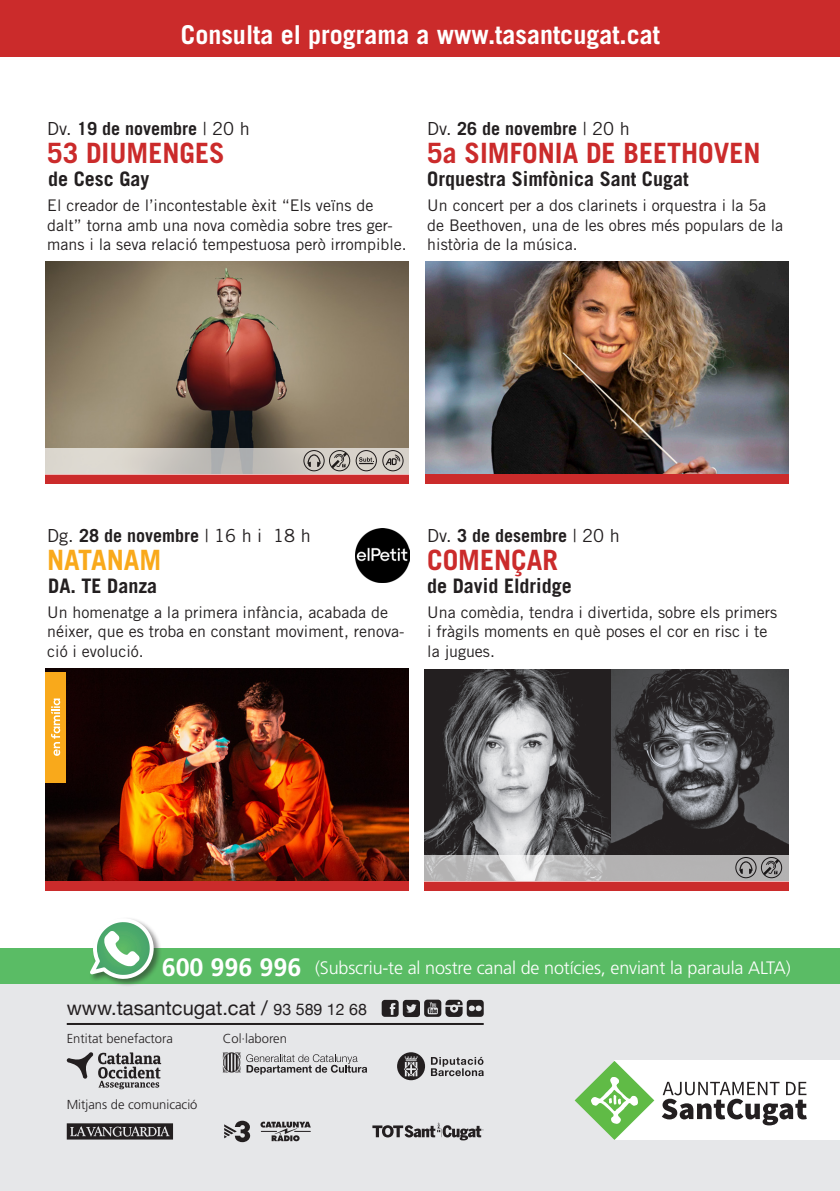
<style>
.page{position:relative;width:840px;height:1191px;background:#fff}
.page>*{position:absolute;margin:0;border:0;box-sizing:border-box;transform-origin:0 0}
.TÍTOL_1{font:700 28px "Trade Gothic";color:#cb2b2b}
.TÍTOL_1-2{font:700 28px "Trade Gothic";color:#f9a91b}
.TÍTOL_1-3{font:700 26px "Trade Gothic";color:#fff}
.t1{font:700 25.2px "Frutiger";color:#fff}
.TÍTOL_1-4{font:700 20px "Trade Gothic";color:#231f20}
.t2{font:20px "Helvetica Neue";color:#231f20}
.TÍTOL_1-5{font:700 18px "Trade Gothic";color:#231f20}
.t3{font:300 18px "Frutiger";letter-spacing:-.01em;color:#fff}
.TÍTOL_1-6{font:16px/19.2px "Trade Gothic";color:#231f20}
.t4{font:300 13px "Frutiger";color:#231f20}
.s1{font-weight:400}
.s2{font-size:16px}
</style>
<div class="page">
<img style="left:610px;top:669px;width:177px;height:185px">
<img style="left:424px;top:669px;width:186px;height:185px">
<div style="left:0;top:0;width:839px;height:57px;background:#cb2b2b"></div>
<img style="left:46px;top:668px;width:362px;height:213px">
<img style="left:46px;top:261px;width:362px;height:187px">
<img style="left:425px;top:261px;width:363px;height:213px">
<div style="left:46px;top:881px;width:362px;height:9px;background:#cb2b2b"></div>
<div style="left:46px;top:474px;width:362px;height:9px;background:#cb2b2b"></div>
<div style="left:424px;top:881px;width:364px;height:9px;background:#cb2b2b"></div>
<div style="left:425px;top:474px;width:363px;height:9px;background:#cb2b2b"></div>
<svg style="left:424px;top:854px;width:363px;height:27px;background:#b8b7b7"></svg>
<svg style="left:45px;top:448px;width:363px;height:26px;background:#cbc7c1"></svg>
<div style="left:760px;top:857px;width:21px;height:21px;border:1px solid #231f20;border-radius:50%"></div>
<svg style="left:761px;top:857px;width:20px;height:20px"></svg>
<svg style="left:735px;top:857px;width:20px;height:20px"></svg>
<div style="left:735px;top:857px;width:21px;height:21px;border:1px solid #231f20;border-radius:50%"></div>
<svg style="left:739px;top:861px;width:13px;height:13px"></svg>
<svg style="left:382px;top:450px;width:21px;height:21px"></svg>
<svg style="left:385px;top:454px;width:15px;height:11px"></svg>
<div style="left:382px;top:450px;width:21px;height:21px;border:1px solid #231f20;border-radius:50%"></div>
<div style="left:329px;top:450px;width:21px;height:21px;border:1px solid #231f20;border-radius:50%"></div>
<svg style="left:329px;top:450px;width:20px;height:20px"></svg>
<svg style="left:304px;top:450px;width:20px;height:21px"></svg>
<div style="left:303px;top:450px;width:21px;height:21px;border:1px solid #231f20;border-radius:50%"></div>
<svg style="left:307px;top:454px;width:13px;height:13px"></svg>
<svg style="left:356px;top:450px;width:20px;height:21px"></svg>
<div style="left:355px;top:450px;width:21px;height:21px;border:1px solid #231f20;border-radius:50%"></div>
<svg style="left:359px;top:457px;width:14px;height:7px"></svg>
<div style="left:0;top:982px;width:839px;height:209px;background:#e6e7e9"></div>
<hr style="left:67px;top:1023px;width:416px;height:2px;background:#231f20">
<div style="left:614px;top:1060px;width:225px;height:80px;background:#fff"></div>
<svg style="left:397px;top:1052px;width:86px;height:28px"></svg>
<svg style="left:246px;top:1054px;width:121px;height:20px"></svg>
<svg style="left:223px;top:1052px;width:17px;height:20px"></svg>
<svg style="left:66px;top:1052px;width:95px;height:37px"></svg>
<svg style="left:260px;top:1121px;width:51px;height:20px"></svg>
<svg style="left:224px;top:1120px;width:26px;height:22px"></svg>
<svg style="left:372px;top:1122px;width:111px;height:18px"></svg>
<svg style="left:67px;top:1123px;width:106px;height:16px;background:#4c494b"></svg>
<svg style="left:381px;top:999px;width:102px;height:18px"></svg>
<svg style="left:574px;top:1061px;width:80px;height:79px"></svg>
<svg style="left:662px;top:1081px;width:144px;height:44px"></svg>
<div style="left:0;top:948px;width:839px;height:36px;background:#5abc65"></div>
<div style="left:89px;top:917px;width:73px;height:70px;background:#231f20;opacity:.5"></div>
<svg style="left:89px;top:917px;width:65px;height:62px"></svg>
<img style="left:355px;top:528px;width:54px;height:55px">
<div style="left:45px;top:672px;width:21px;height:110px;background:#f9a91b"></div>
<svg style="left:51px;top:698px;width:9px;height:58px"></svg>
<p class="TÍTOL_1-3" style="left:181px;top:19px;width:480px">Consulta el programa a www.tasantcugat.cat</p>
<p class="TÍTOL_1-5" style="left:47px;top:118px;width:204px"><span class="s1">Dv.</span> 19 de novembre <span class="s1">| 20 h</span></p>
<p class="TÍTOL_1-5" style="left:427px;top:118px;width:204px"><span class="s1">Dv.</span> 26 de novembre <span class="s1">| 20 h</span></p>
<p class="TÍTOL_1" style="left:47px;top:136px;width:179px">53 DIUMENGES</p>
<p class="TÍTOL_1" style="left:427px;top:136px;width:335px">5a SIMFONIA DE BEETHOVEN</p>
<p class="TÍTOL_1-4" style="left:48px;top:167px;width:103px">de Cesc Gay</p>
<p class="TÍTOL_1-4" style="left:427px;top:167px;width:263px">Orquestra Simfònica Sant Cugat</p>
<p class="TÍTOL_1-6" style="left:47px;top:196px;width:361px">El creador de l’incontestable èxit “Els veïns de dalt” torna amb una nova comèdia sobre tres ger&shy;mans i la seva relació tempestuosa però irrompible.</p>
<p class="TÍTOL_1-6" style="left:427px;top:196px;width:357px">Un concert per a dos clarinets i orquestra i la 5a de Beethoven, una de les obres més populars de la història de la música.</p>
<p class="TÍTOL_1-5" style="left:47px;top:525px;width:265px"><span class="s1">Dg.</span> 28 de novembre <span class="s1">| 16 h i 18 h</span></p>
<p class="TÍTOL_1-5" style="left:427px;top:525px;width:194px"><span class="s1">Dv.</span> 3 de desembre <span class="s1">| 20 h</span></p>
<p class="TÍTOL_1-2" style="left:47px;top:542px;width:116px">NATANAM</p>
<p class="TÍTOL_1-4" style="left:48px;top:573px;width:110px">DA. TE Danza</p>
<p class="TÍTOL_1" style="left:427px;top:542px;width:132px">COMENÇAR</p>
<p class="TÍTOL_1-4" style="left:427px;top:573px;width:146px">de David Eldridge</p>
<p class="TÍTOL_1-6" style="left:47px;top:603px;width:358px">Un homenatge a la primera infància, acabada de néixer, que es troba en constant moviment, renova&shy;ció i evolució.</p>
<p class="TÍTOL_1-6" style="left:427px;top:603px;width:351px">Una comèdia, tendra i divertida, sobre els primers i fràgils moments en què poses el cor en risc i te la jugues.</p>
<p class="t1" style="left:162px;top:952px;width:141px">600 996 996</p>
<p class="t3" style="left:315px;top:958px;width:477px">(Subscriu-te al nostre canal de notícies, enviant la paraula ALTA)</p>
<p class="t2" style="left:67px;top:993px;width:302px">www.tasantcugat.cat / <span class="s2">93 589 12 68</span></p>
<p class="t4" style="left:67px;top:1031px;width:108px">Entitat benefactora</p>
<p class="t4" style="left:223px;top:1031px;width:66px">Col·laboren</p>
<p class="t4" style="left:67px;top:1097px;width:132px">Mitjans de comunicació</p>
</div>
